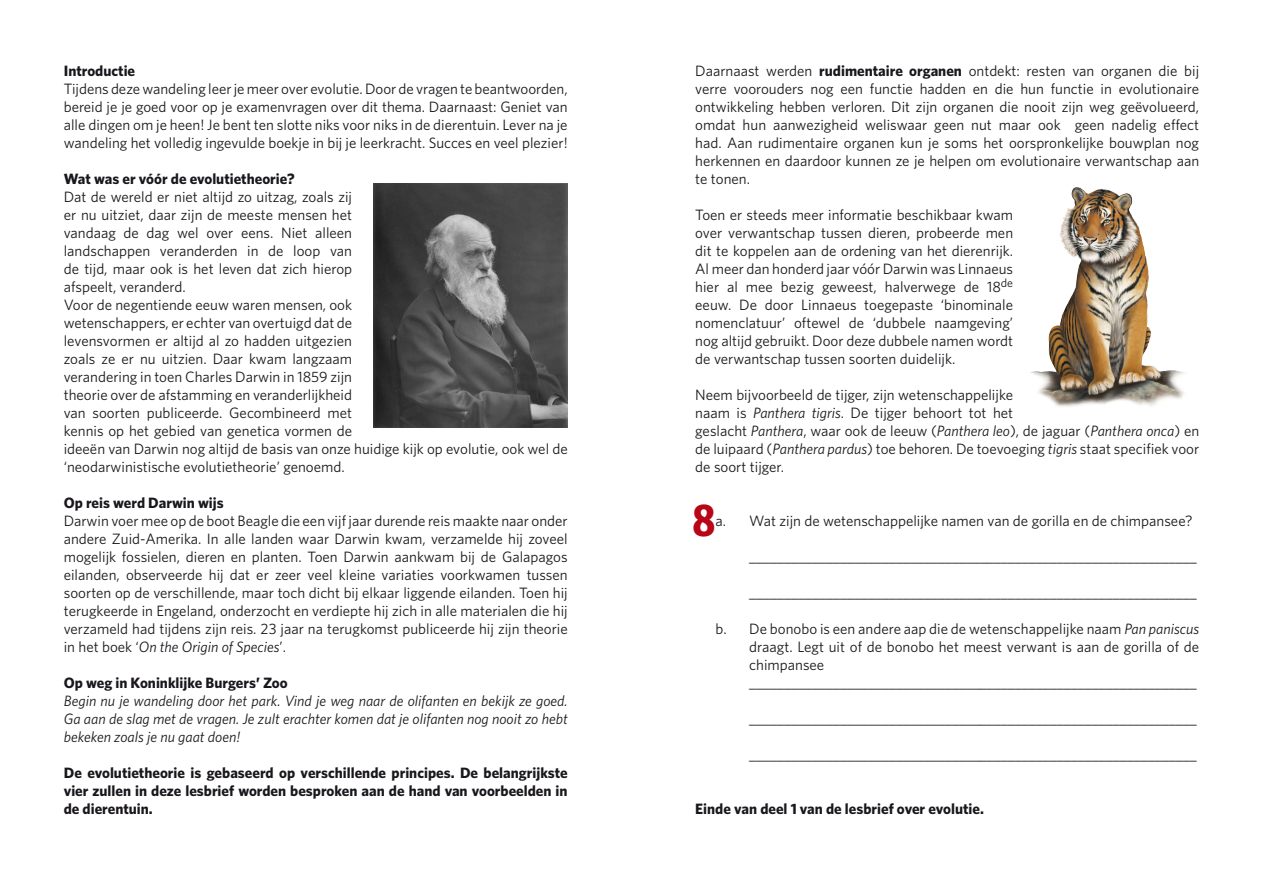
<style>
.page{position:relative;width:1263px;height:893px;background:#fff}
.page>*{position:absolute;margin:0;border:0;box-sizing:border-box;transform-origin:0 0}
.t1{font:700 45px "Whitney Condensed";color:#b80618}
.t2{font:15px/18px "Whitney";color:#1a171c;text-align:justify}
.t3{font:700 15px/18px "Whitney";color:#1a171c;text-align:justify}
.t4{font:italic 15px/18px "Whitney";color:#1a171c;text-align:justify}
.s1{font-style:italic}
.s2{font-weight:700}
</style>
<div class="page">
<img style="left:374px;top:183px;width:194px;height:245px">
<img style="left:1030px;top:187px;width:155px;height:220px">
<p class="t3" style="left:64px;top:61px;width:73px">Introductie</p>
<p class="t2" style="left:64px;top:79px;width:505px">Tijdens deze wandeling leer je meer over evolutie. Door de vragen te beantwoorden, bereid je je goed voor op je examenvragen over dit thema. Daarnaast: Geniet van alle dingen om je heen! Je bent ten slotte niks voor niks in de dierentuin. Lever na je wandeling het volledig ingevulde boekje in bij je leerkracht. Succes en veel plezier!</p>
<p class="t3" style="left:64px;top:169px;width:232px">Wat was er vóór de evolutietheorie?</p>
<p class="t2" style="left:64px;top:187px;width:290px">Dat de wereld er niet altijd zo uitzag, zoals zij er nu uitziet, daar zijn de meeste mensen het vandaag de dag wel over eens. Niet alleen landschappen veranderden in de loop van de tijd, maar ook is het leven dat zich hierop afspeelt, veranderd.</p>
<p class="t2" style="left:64px;top:295px;width:505px;text-align:left">Voor de negentiende eeuw waren mensen, ook<br>wetenschappers, er echter van overtuigd dat de<br>levensvormen er altijd al zo hadden uitgezien<br>zoals ze er nu uitzien. Daar kwam langzaam<br>verandering in toen Charles Darwin in 1859 zijn<br>theorie over de afstamming en veranderlijkheid<br>van soorten publiceerde. Gecombineerd met<br>kennis op het gebied van genetica vormen de<br>ideeën van Darwin nog altijd de basis van onze huidige kijk op evolutie, ook wel de ‘neodarwinistische evolutietheorie’ genoemd.</p>
<p class="t3" style="left:64px;top:493px;width:162px">Op reis werd Darwin wijs</p>
<p class="t2" style="left:64px;top:511px;width:505px">Darwin voer mee op de boot Beagle die een vijf jaar durende reis maakte naar onder andere Zuid-Amerika. In alle landen waar Darwin kwam, verzamelde hij zoveel mogelijk fossielen, dieren en planten. Toen Darwin aankwam bij de Galapagos eilanden, observeerde hij dat er zeer veel kleine variaties voorkwamen tussen soorten op de verschillende, maar toch dicht bij elkaar liggende eilanden. Toen hij terugkeerde in Engeland, onderzocht en verdiepte hij zich in alle materialen die hij verzameld had tijdens zijn reis. 23 jaar na terugkomst publiceerde hij zijn theorie in het boek ‘<span class="s1">On the Origin of Species</span>’.</p>
<p class="t3" style="left:64px;top:673px;width:225px">Op weg in Koninklijke Burgers’ Zoo</p>
<p class="t4" style="left:64px;top:691px;width:505px">Begin nu je wandeling door het park. Vind je weg naar de olifanten en bekijk ze goed.<br>Ga aan de slag met de vragen. Je zult erachter komen dat je olifanten nog nooit zo hebt bekeken zoals je nu gaat doen!</p>
<p class="t3" style="left:64px;top:763px;width:505px">De evolutietheorie is gebaseerd op verschillende principes. De belangrijkste vier zullen in deze lesbrief worden besproken aan de hand van voorbeelden in de dierentuin.</p>
<p class="t2" style="left:695px;top:61px;width:505px">Daarnaast werden <span class="s2">rudimentaire organen</span> ontdekt: resten van organen die bij verre voorouders nog een functie hadden en die hun functie in evolutionaire ontwikkeling hebben verloren. Dit zijn organen die nooit zijn weg geëvolueerd, omdat hun aanwezigheid weliswaar geen nut maar ook geen nadelig effect had. Aan rudimentaire organen kun je soms het oorspronkelijke bouwplan nog herkennen en daardoor kunnen ze je helpen om evolutionaire verwantschap aan te tonen.</p>
<p class="t2" style="left:695px;top:205px;width:319px">Toen er steeds meer informatie beschikbaar kwam over verwantschap tussen dieren, probeerde men dit te koppelen aan de ordening van het dierenrijk.<br>Al meer dan honderd jaar vóór Darwin was Linnaeus hier al mee bezig geweest, halverwege de 18<sup>de </sup>eeuw. De door Linnaeus toegepaste ‘binominale nomenclatuur’ oftewel de ‘dubbele naamgeving’ nog altijd gebruikt. Door deze dubbele namen wordt de verwantschap tussen soorten duidelijk.</p>
<p class="t2" style="left:695px;top:385px;width:505px;text-align:left">Neem bijvoorbeeld de tijger, zijn wetenschappelijke<br>naam is <span class="s1">Panthera tigris</span>. De tijger behoort tot het<br>geslacht <span class="s1">Panthera</span>, waar ook de leeuw (<span class="s1">Panthera leo</span>), de jaguar (<span class="s1">Panthera onca</span>) en de luipaard (<span class="s1">Panthera pardus</span>) toe behoren. De toevoeging <span class="s1">tigris</span> staat specifiek voor de soort tijger.</p>
<p class="t1" style="left:692px;top:491px;width:24px">8</p>
<p class="t2" style="left:715px;top:511px;width:479px">a. Wat zijn de wetenschappelijke namen van de gorilla en de chimpansee?</p>
<p class="t2" style="left:749px;top:547px;width:449px">________________________________________________________________</p>
<p class="t2" style="left:749px;top:583px;width:449px">________________________________________________________________</p>
<p class="t2" style="left:716px;top:619px;width:485px">b. De bonobo is een andere aap die de wetenschappelijke naam <span class="s1">Pan paniscus</span></p>
<p class="t2" style="left:749px;top:637px;width:451px">draagt. Legt uit of de bonobo het meest verwant is aan de gorilla of de</p>
<p class="t2" style="left:749px;top:655px;width:77px">chimpansee</p>
<p class="t2" style="left:749px;top:673px;width:449px">________________________________________________________________</p>
<p class="t2" style="left:749px;top:709px;width:449px">________________________________________________________________</p>
<p class="t2" style="left:749px;top:745px;width:449px">________________________________________________________________</p>
<p class="t3" style="left:695px;top:799px;width:290px">Einde van deel 1 van de lesbrief over evolutie.</p>
</div>
